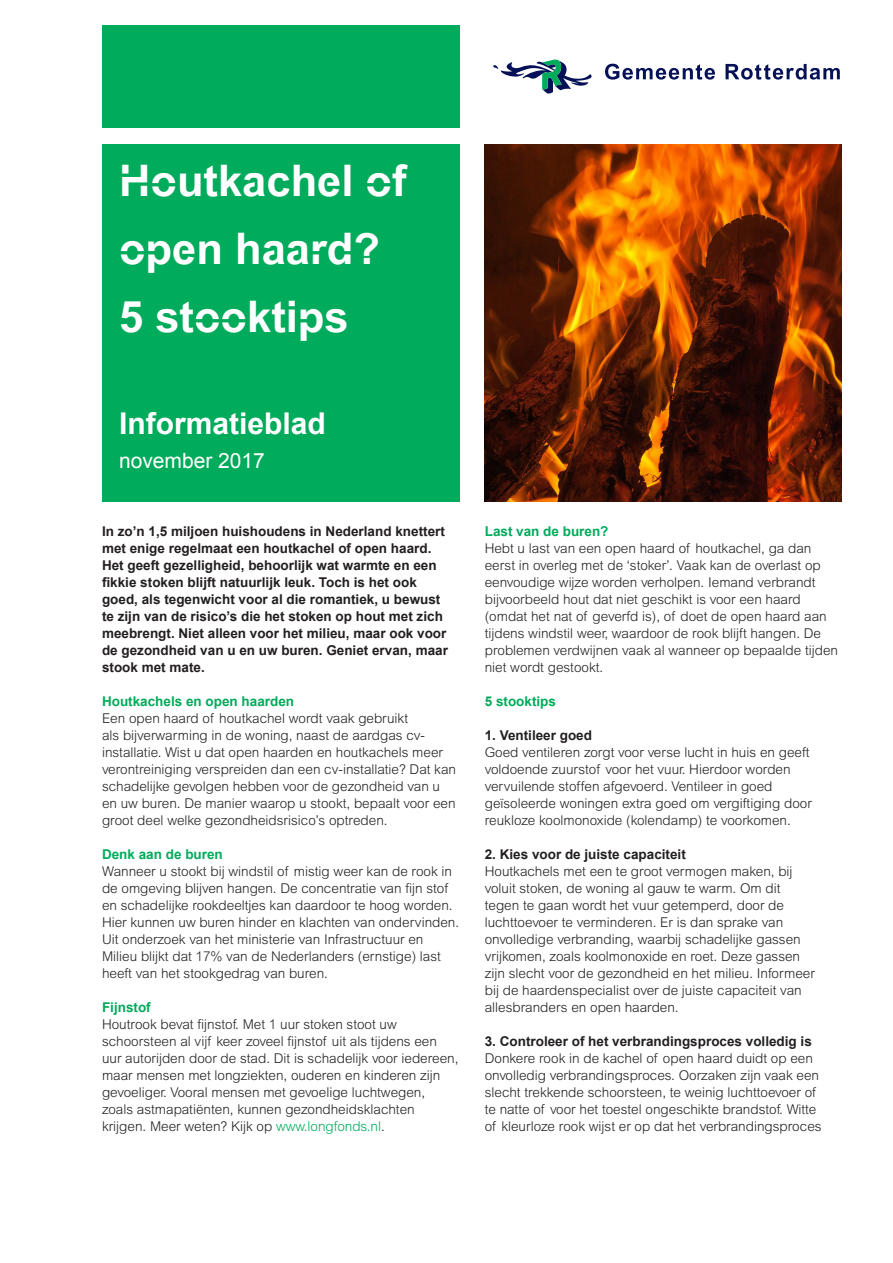
<style>
.page{position:relative;width:893px;height:1263px;background:#fff}
.page>*{position:absolute;margin:0;border:0;box-sizing:border-box;transform-origin:0 0}
.body{font:700 43.5px/68.1px "Arialfor Rotterdam";color:#fff}
.body-2{font:700 30px "Arial";color:#fff}
.body-3{font:21px "Arial";color:#fff}
.body-4{font:300 13.5px/17px "Arial MT Std";color:#231f20}
.body-5{font:700 13.5px/17px "Arial";color:#231f20}
.body-6{font:700 13.5px "Arial";color:#00ab5b}
.s1{color:#00ab5b}
</style>
<div class="page">
<div style="left:102px;top:26px;width:357px;height:102px;background:#00ab5b"></div>
<svg style="left:493px;top:59px;width:99px;height:35px"></svg>
<svg style="left:605px;top:64px;width:110px;height:16px"></svg>
<svg style="left:725px;top:64px;width:115px;height:16px"></svg>
<div style="left:102px;top:145px;width:357px;height:357px;background:#00ab5b"></div>
<img style="left:485px;top:145px;width:357px;height:357px">
<p class="body" style="left:119px;top:146px;width:289px">Houtkachel of open haard?</p>
<p class="body" style="left:119px;top:282px;width:231px">5 stooktips</p>
<p class="body-2" style="left:119px;top:403px;width:208px">Informatieblad</p>
<p class="body-3" style="left:119px;top:447px;width:147px">november 2017</p>
<p class="body-5" style="left:102px;top:523px;width:347px">In zo’n 1,5 miljoen huishoudens in Nederland knettert met enige regelmaat een houtkachel of open haard.<br>Het geeft gezelligheid, behoorlijk wat warmte en een fikkie stoken blijft natuurlijk leuk. Toch is het ook goed, als tegenwicht voor al die romantiek, u bewust te zijn van de risico’s die het stoken op hout met zich meebrengt. Niet alleen voor het milieu, maar ook voor de gezondheid van u en uw buren. Geniet ervan, maar stook met mate.</p>
<p class="body-6" style="left:102px;top:692px;width:194px">Houtkachels en open haarden</p>
<p class="body-4" style="left:102px;top:710px;width:355px">Een open haard of houtkachel wordt vaak gebruikt<br>als bijverwarming in de woning, naast de aardgas cv&shy;installatie. Wist u dat open haarden en houtkachels meer verontreiniging verspreiden dan een cv-installatie? Dat kan schadelijke gevolgen hebben voor de gezondheid van u en uw buren. De manier waarop u stookt, bepaalt voor een groot deel welke gezondheidsrisico’s optreden.</p>
<p class="body-6" style="left:102px;top:845px;width:122px">Denk aan de buren</p>
<p class="body-4" style="left:102px;top:863px;width:359px">Wanneer u stookt bij windstil of mistig weer kan de rook in de omgeving blijven hangen. De concentratie van fijn stof en schadelijke rookdeeltjes kan daardoor te hoog worden.<br>Hier kunnen uw buren hinder en klachten van ondervinden.<br>Uit onderzoek van het ministerie van Infrastructuur en Milieu blijkt dat 17% van de Nederlanders (ernstige) last heeft van het stookgedrag van buren.</p>
<p class="body-6" style="left:102px;top:998px;width:50px">Fijnstof</p>
<p class="body-4" style="left:102px;top:1016px;width:358px">Houtrook bevat fijnstof. Met 1 uur stoken stoot uw schoorsteen al vijf keer zoveel fijnstof uit als tijdens een uur autorijden door de stad. Dit is schadelijk voor iedereen, maar mensen met longziekten, ouderen en kinderen zijn gevoeliger. Vooral mensen met gevoelige luchtwegen, zoals astmapatiënten, kunnen gezondheidsklachten krijgen. Meer weten? Kijk op <span class="s1">www.longfonds.nl</span>.</p>
<p class="body-6" style="left:485px;top:522px;width:125px">Last van de buren?</p>
<p class="body-4" style="left:485px;top:540px;width:355px">Hebt u last van een open haard of houtkachel, ga dan eerst in overleg met de ‘stoker’. Vaak kan de overlast op eenvoudige wijze worden verholpen. Iemand verbrandt bijvoorbeeld hout dat niet geschikt is voor een haard (omdat het nat of geverfd is), of doet de open haard aan tijdens windstil weer, waardoor de rook blijft hangen. De problemen verdwijnen vaak al wanneer op bepaalde tijden niet wordt gestookt.</p>
<p class="body-6" style="left:485px;top:692px;width:73px">5 stooktips</p>
<p class="body-5" style="left:485px;top:727px;width:109px">1. Ventileer goed</p>
<p class="body-4" style="left:485px;top:744px;width:329px">Goed ventileren zorgt voor verse lucht in huis en geeft voldoende zuurstof voor het vuur. Hierdoor worden vervuilende stoffen afgevoerd. Ventileer in goed geïsoleerde woningen extra goed om vergiftiging door reukloze koolmonoxide (kolendamp) te voorkomen.</p>
<p class="body-5" style="left:485px;top:846px;width:203px">2. Kies voor de juiste capaciteit</p>
<p class="body-4" style="left:485px;top:863px;width:332px">Houtkachels met een te groot vermogen maken, bij voluit stoken, de woning al gauw te warm. Om dit tegen te gaan wordt het vuur getemperd, door de luchttoevoer te verminderen. Er is dan sprake van onvolledige verbranding, waarbij schadelijke gassen vrijkomen, zoals koolmonoxide en roet. Deze gassen zijn slecht voor de gezondheid en het milieu. Informeer bij de haardenspecialist over de juiste capaciteit van allesbranders en open haarden.</p>
<p class="body-5" style="left:485px;top:1033px;width:329px">3. Controleer of het verbrandingsproces volledig is</p>
<p class="body-4" style="left:485px;top:1050px;width:338px">Donkere rook in de kachel of open haard duidt op een onvolledig verbrandingsproces. Oorzaken zijn vaak een slecht trekkende schoorsteen, te weinig luchttoevoer of te natte of voor het toestel ongeschikte brandstof. Witte of kleurloze rook wijst er op dat het verbrandingsproces</p>
</div>
